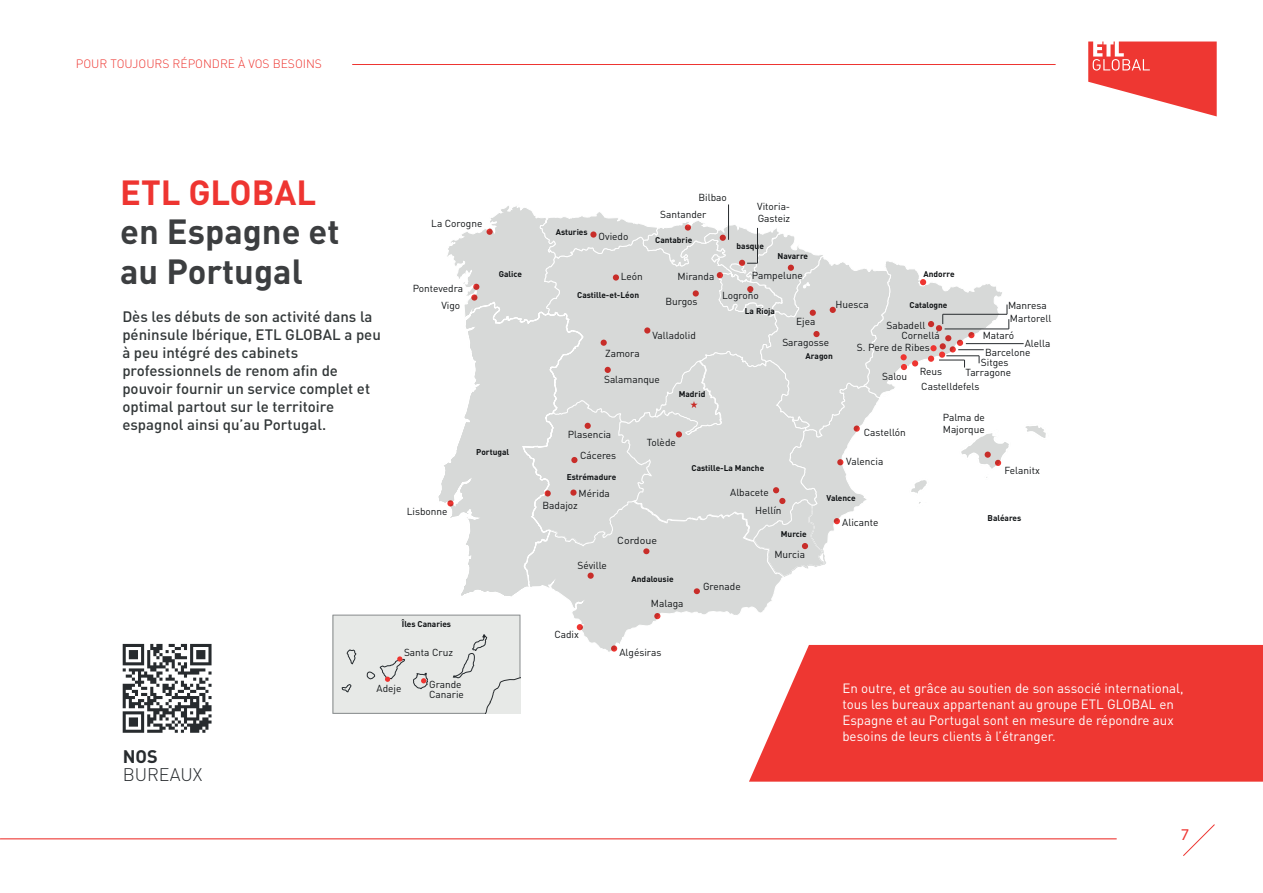
<style>
.page{position:relative;width:1263px;height:893px;background:#fff}
.page>*{position:absolute;margin:0;border:0;box-sizing:border-box;transform-origin:0 0}
.t1{font:700 34.5px/39.5px "DIN Pro";color:#3c3e40}
.t2{font:700 34.5px "DIN Pro";color:#ee3531}
.t3{font:300 18px "DIN Pro";color:#272b2e}
.t4{font:700 18px "DIN Pro";color:#272b2e}
.t5{font:16.5px "Myriad Pro";color:#ee3531}
.t6{font:500 15px/18px "DIN Pro";color:#323738}
.t7{font:13.35px/16px "DIN Pro";color:#fff}
.t8{font:300 12px "DIN Pro";color:#ee3732}
.t9{font:10.05px/12.1px "DIN Pro";color:#111416}
.t10{font:10.05px "DIN Pro";color:#111416;scale:1.06 1}
.t11{font:700 8.4px "DIN Pro";color:#111416}
</style>
<div class="page">
<div style="left:749px;top:645px;width:514px;height:137px;background:#ee3732"></div>
<hr style="left:0;top:839px;width:1117px;height:1px;background:#ee3531">
<svg style="left:1183px;top:824px;width:32px;height:32px"></svg>
<hr style="left:352px;top:64px;width:704px;height:1px;background:#ee3531">
<svg style="left:123px;top:644px;width:89px;height:89px"></svg>
<svg style="left:332px;top:204px;width:717px;height:510px"></svg>
<svg style="left:1088px;top:42px;width:129px;height:74px"></svg>
<p class="t8" style="left:76px;top:55px;width:248px">POUR TOUJOURS RÉPONDRE À VOS BESOINS</p>
<h1 class="t2" style="left:120px;top:169px;width:198px">ETL GLOBAL</h1>
<h1 class="t1" style="left:120px;top:210px;width:221px">en Espagne et au Portugal</h1>
<h3 class="t6" style="left:122px;top:307px;width:260px">Dès les débuts de son activité dans la péninsule Ibérique, ETL GLOBAL a peu à peu intégré des cabinets professionnels de renom afin de pouvoir fournir un service complet et optimal partout sur le territoire espagnol ainsi qu’au Portugal.</h3>
<p class="t9" style="left:431px;top:216px;width:53px">La Corogne</p>
<p class="t9" style="left:413px;top:281px;width:52px">Pontevedra</p>
<p class="t9" style="left:441px;top:299px;width:20px">Vigo</p>
<p class="t11" style="left:499px;top:268px;width:25px">Galice</p>
<p class="t9" style="left:407px;top:504px;width:42px">Lisbonne</p>
<p class="t11" style="left:476px;top:446px;width:34px">Portugal</p>
<p class="t11" style="left:402px;top:618px;width:51px">Îles Canaries</p>
<p class="t9" style="left:404px;top:645px;width:51px">Santa Cruz</p>
<h2 class="t4" style="left:123px;top:744px;width:37px">NOS</h2>
<h2 class="t3" style="left:123px;top:760px;width:81px">BUREAUX</h2>
<p class="t9" style="left:377px;top:682px;width:26px">Adeje</p>
<p class="t9" style="left:429px;top:678px;width:36px;line-height:10.1px">Grande<br>Canarie</p>
<p class="t11" style="left:556px;top:226px;width:33px">Asturies</p>
<p class="t9" style="left:599px;top:229px;width:31px">Oviedo</p>
<p class="t9" style="left:621px;top:269px;width:24px">León</p>
<p class="t9" style="left:698px;top:191px;width:30px">Bilbao</p>
<p class="t9" style="left:660px;top:207px;width:48px">Santander</p>
<p class="t11" style="left:655px;top:235px;width:39px">Cantabrie</p>
<p class="t9" style="left:678px;top:269px;width:38px">Miranda</p>
<p class="t9" style="left:757px;top:200px;width:35px">Vitoria-<br>Gasteiz</p>
<p class="t11" style="left:737px;top:240px;width:29px">basque</p>
<p class="t11" style="left:777px;top:251px;width:32px">Navarre</p>
<p class="t9" style="left:752px;top:269px;width:52px">Pampelune</p>
<p class="t11" style="left:923px;top:268px;width:33px">Andorre</p>
<p class="t11" style="left:577px;top:289px;width:63px">Castille-et-Léon</p>
<p class="t9" style="left:605px;top:346px;width:36px">Zamora</p>
<p class="t9" style="left:665px;top:295px;width:34px">Burgos</p>
<p class="t9" style="left:652px;top:328px;width:45px">Valladolid</p>
<p class="t9" style="left:604px;top:372px;width:57px">Salamanque</p>
<p class="t11" style="left:679px;top:388px;width:28px">Madrid</p>
<p class="t9" style="left:568px;top:427px;width:45px">Plasencia</p>
<p class="t9" style="left:580px;top:449px;width:38px">Cáceres</p>
<p class="t9" style="left:647px;top:435px;width:31px">Tolède</p>
<p class="t9" style="left:722px;top:288px;width:38px">Logroño</p>
<p class="t11" style="left:745px;top:305px;width:32px">La Rioja</p>
<p class="t11" style="left:567px;top:471px;width:51px">Estrémadure</p>
<p class="t11" style="left:692px;top:462px;width:74px">Castille-La Manche</p>
<p class="t9" style="left:835px;top:297px;width:35px">Huesca</p>
<p class="t9" style="left:1008px;top:298px;width:45px;line-height:13.5px">Manresa<br>Martorell</p>
<p class="t11" style="left:909px;top:299px;width:39px">Catalogne</p>
<p class="t9" style="left:796px;top:314px;width:21px">Ejea</p>
<p class="t9" style="left:886px;top:318px;width:40px">Sabadell</p>
<p class="t9" style="left:901px;top:329px;width:40px">Cornellá</p>
<p class="t9" style="left:983px;top:328px;width:33px">Mataró</p>
<p class="t9" style="left:782px;top:336px;width:48px">Saragosse</p>
<p class="t9" style="left:1025px;top:336px;width:27px">Alella</p>
<p class="t9" style="left:857px;top:341px;width:74px">S. Pere de Ribes</p>
<p class="t9" style="left:985px;top:346px;width:47px">Barcelone</p>
<p class="t11" style="left:805px;top:350px;width:29px">Aragon</p>
<p class="t9" style="left:981px;top:355px;width:29px">Sitges</p>
<p class="t9" style="left:920px;top:364px;width:24px">Reus</p>
<p class="t9" style="left:965px;top:365px;width:47px">Tarragone</p>
<p class="t9" style="left:882px;top:369px;width:27px">Salou</p>
<p class="t9" style="left:864px;top:425px;width:44px">Castellón</p>
<p class="t9" style="left:846px;top:454px;width:39px">Valencia</p>
<p class="t9" style="left:921px;top:379px;width:60px">Castelldefels</p>
<p class="t9" style="left:943px;top:411px;width:44px">Palma de<br>Majorque</p>
<p class="t9" style="left:1004px;top:463px;width:37px">Felanitx</p>
<p class="t9" style="left:579px;top:487px;width:33px">Mérida</p>
<p class="t9" style="left:542px;top:498px;width:37px">Badajoz</p>
<p class="t9" style="left:577px;top:558px;width:31px">Séville</p>
<p class="t9" style="left:554px;top:627px;width:26px">Cadix</p>
<p class="t10" style="left:617px;top:533px;width:39px">Cordoue</p>
<p class="t11" style="left:631px;top:574px;width:44px">Andalousie</p>
<p class="t9" style="left:651px;top:597px;width:34px">Malaga</p>
<p class="t9" style="left:619px;top:645px;width:43px">Algésiras</p>
<p class="t9" style="left:755px;top:482px;width:28px;line-height:18px;text-indent:-25px">Albacete<br>Hellín</p>
<p class="t11" style="left:781px;top:528px;width:27px">Murcie</p>
<p class="t9" style="left:703px;top:579px;width:39px">Grenade</p>
<p class="t9" style="left:774px;top:547px;width:32px">Murcia</p>
<p class="t11" style="left:826px;top:492px;width:31px">Valence</p>
<p class="t9" style="left:842px;top:515px;width:38px">Alicante</p>
<p class="t11" style="left:988px;top:512px;width:35px">Baléares</p>
<h3 class="t7" style="left:842px;top:679px;width:343px">En outre, et grâce au soutien de son associé international, tous les bureaux appartenant au groupe ETL GLOBAL en Espagne et au Portugal sont en mesure de répondre aux besoins de leurs clients à l’étranger.</h3>
<h3 class="t5" style="left:1181px;top:825px;width:10px">7</h3>
</div>
